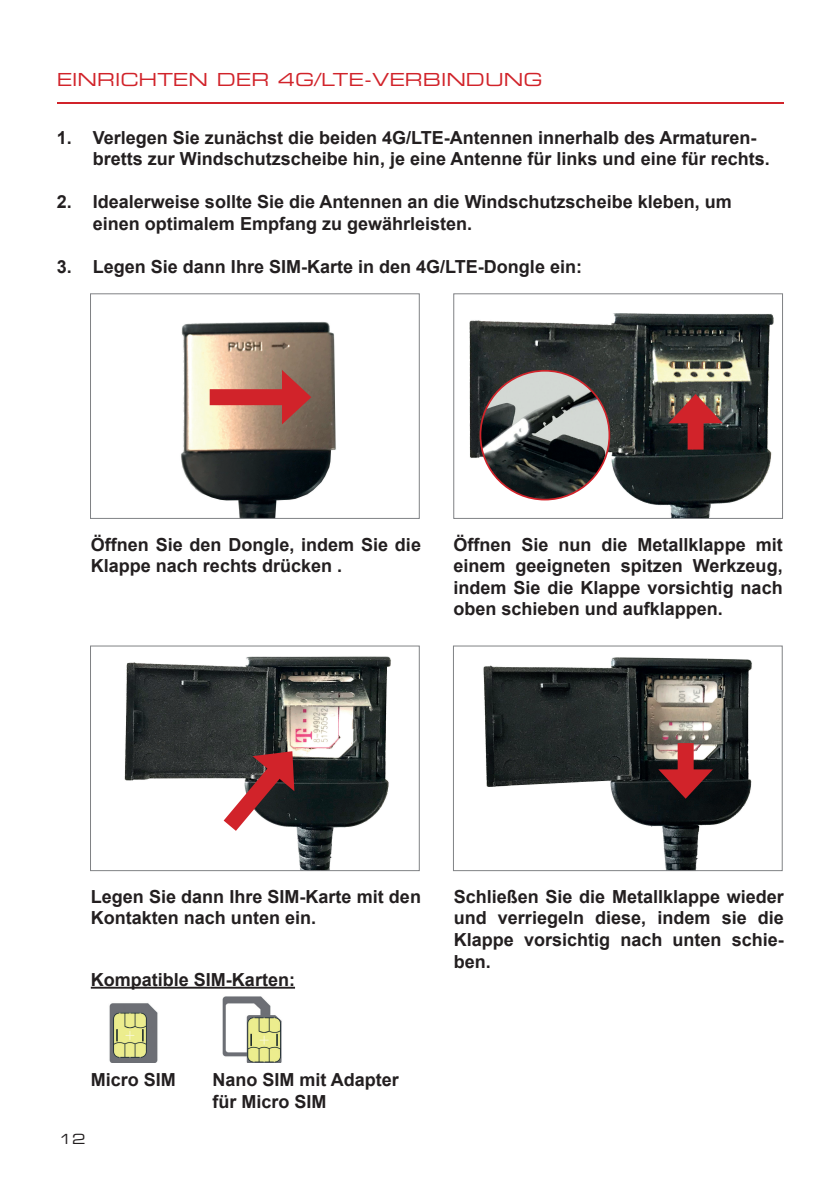
<style>
.page{position:relative;width:840px;height:1191px;background:#fff}
.page>*{position:absolute;margin:0;border:0;box-sizing:border-box;transform-origin:0 0}
.t1{font:700 18px/21.6px "Arial";color:#231f20}
.t2{font:18px "Eurostile Extended Two";color:#d1232a}
.t3{font:14px "Eurostile Extended Two";color:#231f20}
</style>
<div class="page">
<svg style="left:57px;top:102px;width:725px;height:2px"></svg>
<img style="left:90px;top:987px;width:206px;height:75px">
<hr style="left:91px;top:986px;width:204px;height:2px;background:#231f20">
<img style="left:181px;top:322px;width:155px;height:194px">
<div style="left:90px;top:293px;width:329px;height:225px;border:1px solid #808285"></div>
<img style="left:124px;top:656px;width:267px;height:213px">
<div style="left:90px;top:646px;width:329px;height:225px;border:1px solid #808285"></div>
<img style="left:483px;top:657px;width:269px;height:212px">
<div style="left:453px;top:646px;width:329px;height:225px;border:1px solid #808285"></div>
<img style="left:469px;top:313px;width:305px;height:203px">
<div style="left:453px;top:293px;width:329px;height:225px;border:1px solid #808285"></div>
<div style="left:209px;top:389px;width:84px;height:16px;background:#d1232a"></div>
<svg style="left:282px;top:370px;width:29px;height:54px;background:#a74642"></svg>
<svg style="left:207px;top:742px;width:96px;height:106px"></svg>
<div style="left:677px;top:743px;width:16px;height:38px;background:#d1232a"></div>
<svg style="left:658px;top:769px;width:54px;height:29px;background:#711b1f"></svg>
<div style="left:687px;top:412px;width:16px;height:37px;background:#d1232a"></div>
<svg style="left:668px;top:394px;width:54px;height:29px;background:#a54d47"></svg>
<img style="left:480px;top:371px;width:129px;height:128px;border-radius:64px">
<p class="t2" style="left:57px;top:67px;width:487px">EINRICHTEN DER 4G/LTE-VERBINDUNG</p>
<p class="t1" style="left:93px;top:127px;width:678px;text-indent:-36px">1. Verlegen Sie zunächst die beiden 4G/LTE-Antennen innerhalb des Armaturen&shy;bretts zur Windschutzscheibe hin, je eine Antenne für links und eine für rechts.</p>
<p class="t1" style="left:93px;top:192px;width:640px;text-indent:-36px">2. Idealerweise sollte Sie die Antennen an die Windschutzscheibe kleben, um einen optimalem Empfang zu gewährleisten.</p>
<p class="t1" style="left:57px;top:257px;width:526px">3. Legen Sie dann Ihre SIM-Karte in den 4G/LTE-Dongle ein:</p>
<p class="t1" style="left:91px;top:534px;width:331px">Öffnen Sie den Dongle, indem Sie die<br>Klappe nach rechts drücken .</p>
<p class="t1" style="left:453px;top:534px;width:330px;text-align:justify">Öffnen Sie nun die Metallklappe mit einem geeigneten spitzen Werkzeug, indem Sie die Klappe vorsichtig nach oben schieben und aufklappen.</p>
<p class="t1" style="left:91px;top:886px;width:331px">Legen Sie dann Ihre SIM-Karte mit den<br>Kontakten nach unten ein.</p>
<p class="t1" style="left:453px;top:886px;width:331px;text-align:justify">Schließen Sie die Metallklappe wieder und verriegeln diese, indem sie die Klappe vorsichtig nach unten schie&shy;ben.</p>
<p class="t1" style="left:91px;top:969px;width:206px">Kompatible SIM-Karten:</p>
<p class="t1" style="left:91px;top:1069px;width:87px">Micro SIM</p>
<p class="t1" style="left:212px;top:1069px;width:188px">Nano SIM mit Adapter für Micro SIM</p>
<p class="t3" style="left:59px;top:1129px;width:28px">12</p>
</div>
